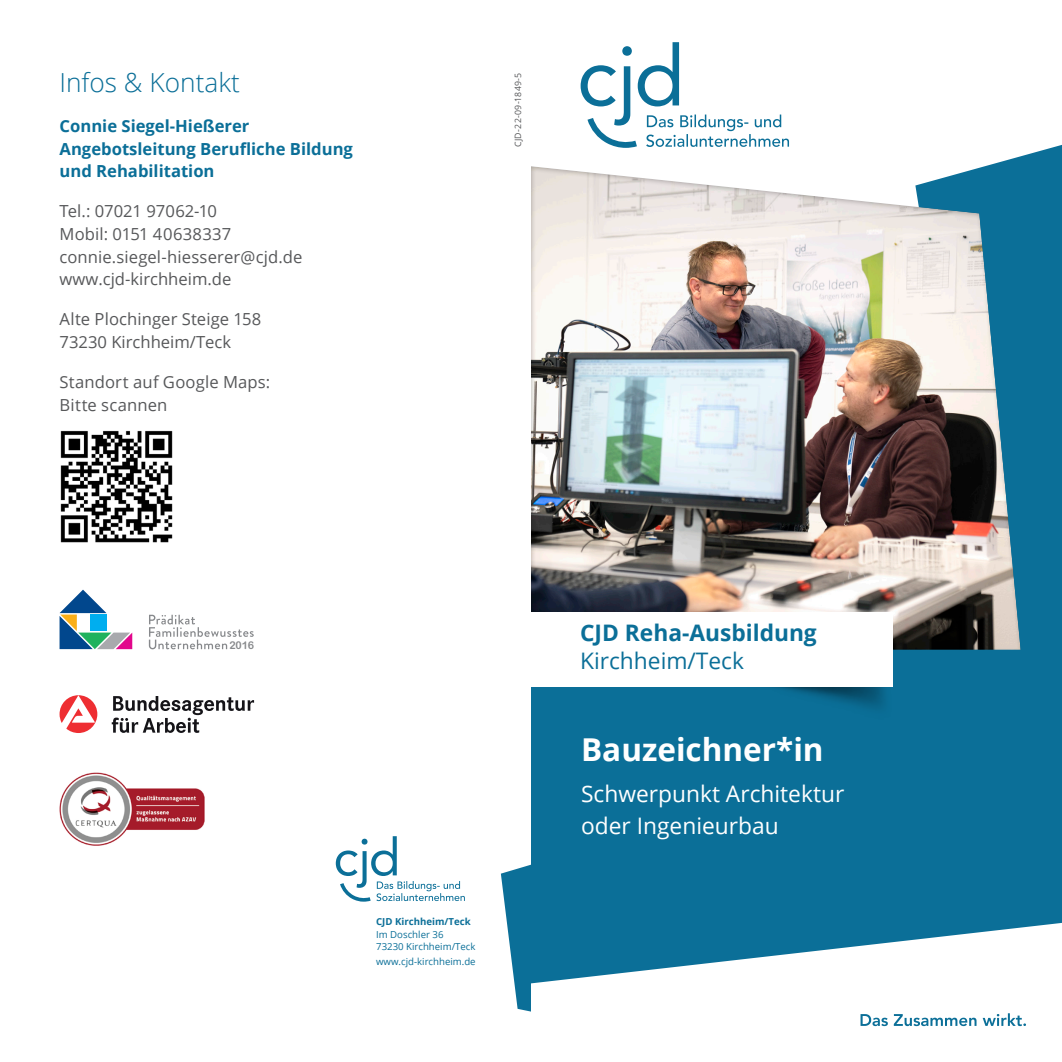
<style>
.page{position:relative;width:1062px;height:1062px;background:#fff}
.page>*{position:absolute;margin:0;border:0;box-sizing:border-box;transform-origin:0 0}
.Titel_Headline{font:700 31.5px "Open Sans";color:#fff}
.Info___Kontakt{font:300 26.25px "Open Sans";color:#0b6f98}
.Titel_Headline-2{font:22.75px/31.5px "Open Sans";color:#fff}
.Einrichtung_Verbund{font:700 22.75px/27.3px "Open Sans";color:#0b6f98}
.RS_regular{font:16.62px/22.8px "Open Sans";letter-spacing:.01em;color:#57585a}
.RS_bold{font:700 16.62px/22.8px "Open Sans";color:#0b6f98}
.RS_regular___ZAB_9_7{font:16.62px "Open Sans";color:#57585a}
.t1{font:10.67px "Arial Rounded MT Bold";color:#87898c}
.Adressabbinder_regul{font:9.62px "Open Sans";color:#0b6f98}
.Adressabbinder_bold{font:700 9.62px "Open Sans";color:#0b6f98}
.Adressabbinder_bold-2{font:9.62px "Open Sans";color:#0b6f98}
.Codierungsnummer{font:8.75px "Open Sans";letter-spacing:.035em;color:#57585a}
.s1{font-weight:400}
</style>
<div class="page">
<svg style="left:986px;top:145px;width:76px;height:167px;fill:#0b6f98"></svg>
<svg style="left:531px;top:312px;width:531px;height:671px;fill:#0b6f98"></svg>
<div style="left:530px;top:166px;width:490px;height:484px;background:#231f20;opacity:.3"></div>
<img style="left:727px;top:687px;width:164px;height:36px">
<div style="left:521px;top:612px;width:372px;height:75px;background:#fff"></div>
<svg style="left:501px;top:864px;width:30px;height:147px"></svg>
<img style="left:60px;top:430px;width:113px;height:113px">
<svg style="left:336px;top:836px;width:129px;height:65px"></svg>
<svg style="left:112px;top:696px;width:142px;height:37px"></svg>
<svg style="left:60px;top:695px;width:37px;height:38px"></svg>
<svg style="left:149px;top:614px;width:105px;height:35px"></svg>
<svg style="left:60px;top:589px;width:72px;height:60px"></svg>
<img style="left:60px;top:772px;width:144px;height:73px">
<svg style="left:580px;top:42px;width:209px;height:106px"></svg>
<svg style="left:860px;top:1013px;width:166px;height:13px"></svg>
<p class="Info___Kontakt" style="left:60px;top:64px;width:182px">Infos &amp; Kontakt</p>
<p class="RS_bold" style="left:60px;top:114px;width:191px">Connie Siegel-Hießerer</p>
<p class="RS_bold" style="left:60px;top:137px;width:295px">Angebotsleitung Berufliche Bildung und Rehabilitation</p>
<p class="RS_regular" style="left:60px;top:199px;width:173px">Tel.: 07021 97062-10<br>Mobil: 0151 40638337</p>
<p class="RS_regular" style="left:60px;top:245px;width:244px">connie.siegel-hiesserer@cjd.de</p>
<p class="RS_regular___ZAB_9_7" style="left:60px;top:268px;width:173px">www.cjd-kirchheim.de</p>
<p class="RS_regular" style="left:60px;top:307px;width:203px">Alte Plochinger Steige 158</p>
<p class="RS_regular___ZAB_9_7" style="left:60px;top:330px;width:173px">73230 Kirchheim/Teck</p>
<p class="RS_regular" style="left:60px;top:370px;width:212px">Standort auf Google Maps:</p>
<p class="RS_regular" style="left:60px;top:393px;width:109px">Bitte scannen</p>
<p class="Codierungsnummer" style="left:512px;top:147px;width:76px;rotate:-90deg">CJD-22-09-1849-5</p>
<p class="t1" style="left:229px;top:639px;width:26px">2016</p>
<p class="Adressabbinder_bold" style="left:376px;top:915px;width:96px">CJD Kirchheim/Teck</p>
<p class="Adressabbinder_bold-2" style="left:376px;top:927px;width:69px">Im Doschler 36</p>
<p class="Adressabbinder_regul" style="left:376px;top:939px;width:101px">73230 Kirchheim/Teck</p>
<p class="Adressabbinder_regul" style="left:376px;top:954px;width:101px">www.cjd-kirchheim.de</p>
<p class="Einrichtung_Verbund" style="left:580px;top:619px;width:238px">CJD Reha-Ausbildung<br><span class="s1">Kirchheim/Teck</span></p>
<p class="Titel_Headline" style="left:581px;top:727px;width:244px">Bauzeichner*in</p>
<p class="Titel_Headline-2" style="left:581px;top:778px;width:265px">Schwerpunkt Architektur oder Ingenieurbau</p>
</div>
